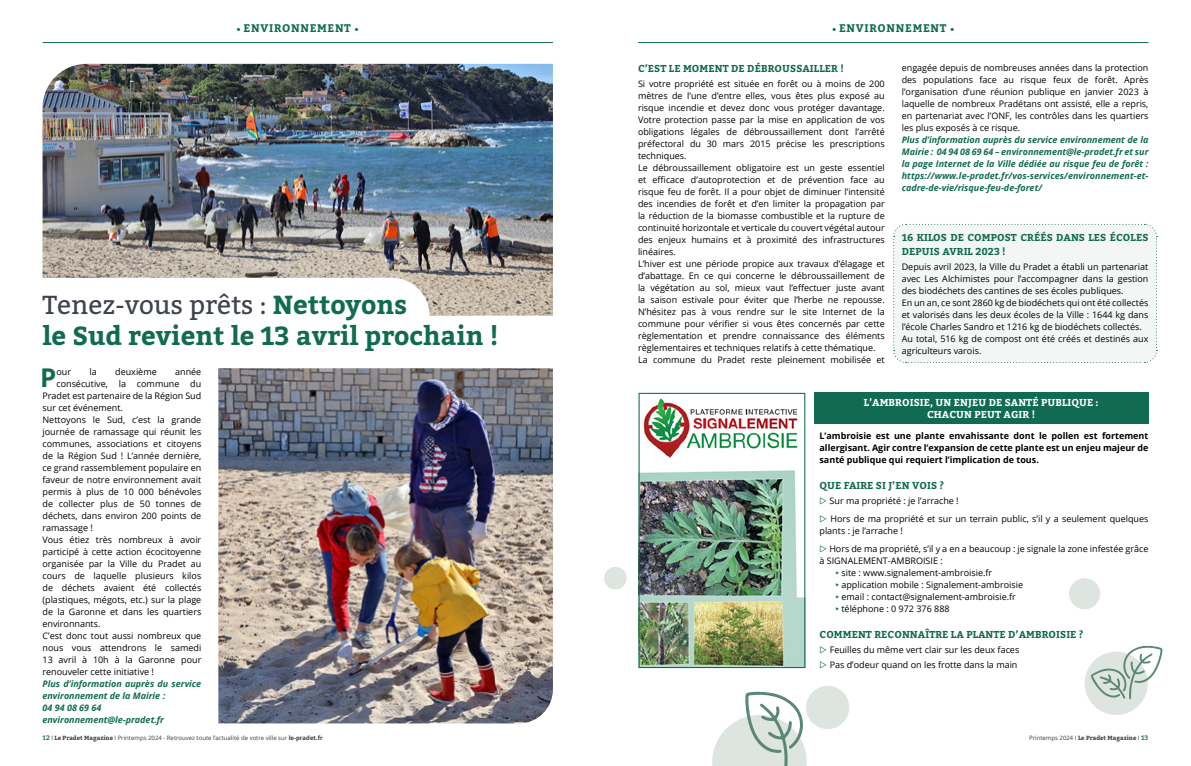
<style>
.page{position:relative;width:1191px;height:766px;background:#fff}
.page>*{position:absolute;margin:0;border:0;box-sizing:border-box;transform-origin:0 0}
.t1{font:700 26px/31.2px "Bitter";color:#106b51}
.t2{font:700 25.8px "Open Sans";color:#106b51}
.t3{font:700 11px "Bitter";letter-spacing:.06em;color:#106b51}
.t4{font:700 10px/14px "Bitter";letter-spacing:.01em;color:#106b51}
.t5{font:700 10px/12px "Bitter";letter-spacing:.01em;color:#fff;text-align:center}
.t6{font:9px/12px "Open Sans";color:#000}
.t7{font:italic 700 9px/12px "Open Sans";color:#106b51}
.t8{font:700 9px/12px "Open Sans";color:#000;text-align:justify}
.t9{font:6px "Open Sans";color:#3c3c3b}
.t10{font:700 6px "Bitter";color:#3c3c3b}
.s1{font-size:8px}
.s2{font-weight:400;color:#3e434e}
.s3{color:#106b51}
.s4{font-family:"Bitter";font-weight:700;font-size:6.5px;color:#34765e}
.s5{font-family:"Bitter";font-weight:700}
.s6{font-weight:700}
.s7{font-family:"Open Sans";font-weight:400}
.s8{font-size:6.5px;color:#34765e}
</style>
<div class="page">
<hr style="left:43px;top:42px;width:510px;height:1px;background:#106b51">
<hr style="left:638px;top:42px;width:510px;height:1px;background:#106b51">
<img style="left:43px;top:64px;width:510px;height:251px">
<svg style="left:43px;top:278px;width:386px;height:37px"></svg>
<img style="left:218px;top:368px;width:335px;height:355px">
<img style="left:640px;top:398px;width:163px;height:268px">
<div style="left:638px;top:393px;width:167px;height:275px;border:1px solid #106b51"></div>
<div style="left:814px;top:393px;width:334px;height:31px;background:#106b51"></div>
<div style="left:1084px;top:651px;width:63px;height:63px;background:#dee4e0;border-radius:50%"></div>
<div style="left:1069px;top:578px;width:31px;height:31px;background:#dee4e0;border-radius:50%"></div>
<div style="left:806px;top:685px;width:43px;height:43px;background:#dee4e0;border-radius:50%"></div>
<div style="left:604px;top:566px;width:22px;height:23px;background:#dee4e0;border-radius:50%"></div>
<svg style="left:1090px;top:645px;width:72px;height:54px"></svg>
<div style="left:893px;top:223px;width:264px;height:140px;background:#f4f6f5"></div>
<svg style="left:712px;top:691px;width:94px;height:74px"></svg>
<p class="t3" style="left:236px;top:21px;width:124px"><span class="s1">•</span> ENVIRONNEMENT <span class="s1">•</span></p>
<p class="t3" style="left:832px;top:21px;width:124px"><span class="s1">•</span> ENVIRONNEMENT <span class="s1">•</span></p>
<h1 class="t1" style="left:43px;top:289px;width:458px"><span class="s2">Tenez-vous prêts :</span> Nettoyons<br>le Sud revient le 13 avril prochain !</h1>
<h2 class="t2" style="left:40px;top:359px;width:18px">P</h2>
<p class="t6" style="left:56px;top:365px;width:16px">our</p>
<p class="t6" style="left:89px;top:365px;width:9px">la</p>
<p class="t6" style="left:115px;top:365px;width:43px">deuxième</p>
<p class="t6" style="left:175px;top:365px;width:28px">année</p>
<p class="t6" style="left:56px;top:377px;width:146px">consécutive, la commune du</p>
<p class="t6" style="left:43px;top:389px;width:160px">Pradet est partenaire de la Région Sud</p>
<p class="t6" style="left:43px;top:401px;width:82px">sur cet événement.</p>
<p class="t6" style="left:43px;top:413px;width:160px">Nettoyons le Sud, c’est la grande</p>
<p class="t6" style="left:43px;top:425px;width:160px">journée de ramassage qui réunit les</p>
<p class="t6" style="left:43px;top:437px;width:160px">communes, associations et citoyens</p>
<p class="t6" style="left:43px;top:449px;width:160px">de la Région Sud ! L’année dernière,</p>
<p class="t6" style="left:43px;top:461px;width:160px">ce grand rassemblement populaire en</p>
<p class="t6" style="left:43px;top:473px;width:160px">faveur de notre environnement avait</p>
<p class="t6" style="left:43px;top:485px;width:160px">permis à plus de 10 000 bénévoles</p>
<p class="t6" style="left:43px;top:497px;width:160px">de collecter plus de 50 tonnes de</p>
<p class="t6" style="left:43px;top:509px;width:160px">déchets, dans environ 200 points de</p>
<p class="t6" style="left:43px;top:521px;width:52px">ramassage !</p>
<p class="t6" style="left:43px;top:533px;width:160px">Vous étiez très nombreux à avoir</p>
<p class="t6" style="left:43px;top:545px;width:160px">participé à cette action écocitoyenne</p>
<p class="t6" style="left:43px;top:557px;width:160px">organisée par la Ville du Pradet au</p>
<p class="t6" style="left:43px;top:569px;width:160px">cours de laquelle plusieurs kilos</p>
<p class="t6" style="left:43px;top:581px;width:160px">de déchets avaient été collectés</p>
<p class="t6" style="left:43px;top:593px;width:160px">(plastiques, mégots, etc.) sur la plage</p>
<p class="t6" style="left:43px;top:605px;width:160px">de la Garonne et dans les quartiers</p>
<p class="t6" style="left:43px;top:617px;width:59px">environnants.</p>
<p class="t6" style="left:43px;top:629px;width:160px">C’est donc tout aussi nombreux que</p>
<p class="t6" style="left:43px;top:641px;width:160px">nous vous attendrons le samedi</p>
<p class="t6" style="left:43px;top:653px;width:160px">13 avril à 10h à la Garonne pour</p>
<p class="t6" style="left:43px;top:665px;width:113px">renouveler cette initiative !</p>
<p class="t7" style="left:43px;top:677px;width:160px">Plus d’information auprès du service environnement de la Mairie :<br>04 94 08 69 64 environnement@le-pradet.fr</p>
<p class="t4" style="left:638px;top:62px;width:207px">C’EST LE MOMENT DE DÉBROUSSAILLER !</p>
<p class="t6" style="left:638px;top:77px;width:248px">Si votre propriété est située en forêt ou à moins de 200 mètres de l’une d’entre elles, vous êtes plus exposé au risque incendie et devez donc vous protéger davantage.<br>Votre protection passe par la mise en application de vos obligations légales de débroussaillement dont l’arrêté préfectoral du 30 mars 2015 précise les prescriptions techniques.<br>Le débroussaillement obligatoire est un geste essentiel et efficace d’autoprotection et de prévention face au risque feu de forêt. Il a pour objet de diminuer l’intensité des incendies de forêt et d’en limiter la propagation par la réduction de la biomasse combustible et la rupture de continuité horizontale et verticale du couvert végétal autour des enjeux humains et à proximité des infrastructures linéaires.<br>L’hiver est une période propice aux travaux d’élagage et d’abattage. En ce qui concerne le débroussaillement de la végétation au sol, mieux vaut l’effectuer juste avant la saison estivale pour éviter que l’herbe ne repousse.<br>N’hésitez pas à vous rendre sur le site Internet de la commune pour vérifier si vous êtes concernés par cette règlementation et prendre connaissance des éléments règlementaires et techniques relatifs à cette thématique.<br>La commune du Pradet reste pleinement mobilisée et</p>
<p class="t6" style="left:901px;top:61px;width:248px;text-align:justify">engagée depuis de nombreuses années dans la protection des populations face au risque feux de forêt. Après l’organisation d’une réunion publique en janvier 2023 à laquelle de nombreux Pradétans ont assisté, elle a repris, en partenariat avec l’ONF, les contrôles dans les quartiers les plus exposés à ce risque.</p>
<p class="t7" style="left:901px;top:133px;width:248px;text-align:justify">Plus d’information auprès du service environnement de la Mairie : 04 94 08 69 64 – environnement@le-pradet.fr et sur la page Internet de la Ville dédiée au risque feu de forêt : https://www.le-pradet.fr/vos-services/environnement-et&shy;cadre-de-vie/risque-feu-de-foret/</p>
<p class="t4" style="left:901px;top:230px;width:248px">16 KILOS DE COMPOST CRÉÉS DANS LES ÉCOLES<br>DEPUIS AVRIL 2023 !</p>
<p class="t6" style="left:901px;top:260px;width:248px">Depuis avril 2023, la Ville du Pradet a établi un partenariat avec Les Alchimistes pour l’accompagner dans la gestion des biodéchets des cantines de ses écoles publiques.<br>En un an, ce sont 2860 kg de biodéchets qui ont été collectés et valorisés dans les deux écoles de la Ville : 1644 kg dans l’école Charles Sandro et 1216 kg de biodéchets collectés.<br>Au total, 516 kg de compost ont été créés et destinés aux agriculteurs varois.</p>
<p class="t5" style="left:863px;top:397px;width:236px">L’AMBROISIE, UN ENJEU DE SANTÉ PUBLIQUE :<br>CHACUN PEUT AGIR !</p>
<p class="t8" style="left:819px;top:429px;width:330px">L’ambroisie est une plante envahissante dont le pollen est fortement allergisant. Agir contre l’expansion de cette plante est un enjeu majeur de santé publique qui requiert l’implication de tous.</p>
<p class="t4" style="left:819px;top:478px;width:126px">QUE FAIRE SI J’EN VOIS ?</p>
<p class="t6" style="left:819px;top:491px;width:330px;line-height:18px"><span class="s3">▷</span> Sur ma propriété : je l’arrache !<br><span class="s3">▷</span> Hors de ma propriété et sur un terrain public, s’il y a seulement quelques</p>
<p class="t6" style="left:819px;top:521px;width:330px;line-height:18px">plants : je l’arrache !<br><span class="s3">▷</span> Hors de ma propriété, s’il y a en a beaucoup : je signale la zone infestée grâce</p>
<p class="t6" style="left:833px;top:554px;width:191px;text-indent:-14px">à SIGNALEMENT-AMBROISIE :<br><span class="s3">▸</span>site : www.signalement-ambroisie.fr <span class="s3">▸</span>application mobile : Signalement-ambroisie <span class="s3">▸</span>email : contact@signalement-ambroisie.fr <span class="s3">▸</span>téléphone : 0 972 376 888</p>
<p class="t4" style="left:819px;top:627px;width:265px">COMMENT RECONNAÎTRE LA PLANTE D’AMBROISIE ?</p>
<p class="t6" style="left:819px;top:642px;width:201px;line-height:15px"><span class="s3">▷</span> Feuilles du même vert clair sur les deux faces <span class="s3">▷</span> Pas d’odeur quand on les frotte dans la main</p>
<p class="t9" style="left:43px;top:733px;width:282px"><span class="s4">12</span> I <span class="s5">Le Pradet Magazine</span> I Printemps 2024 - Retrouvez toute l’actualité de votre ville sur <span class="s6">le-pradet.fr</span></p>
<p class="t10" style="left:1029px;top:733px;width:121px"><span class="s7">Printemps 2024 I</span> Le Pradet Magazine <span class="s7">I</span> <span class="s8">13</span></p>
</div>
